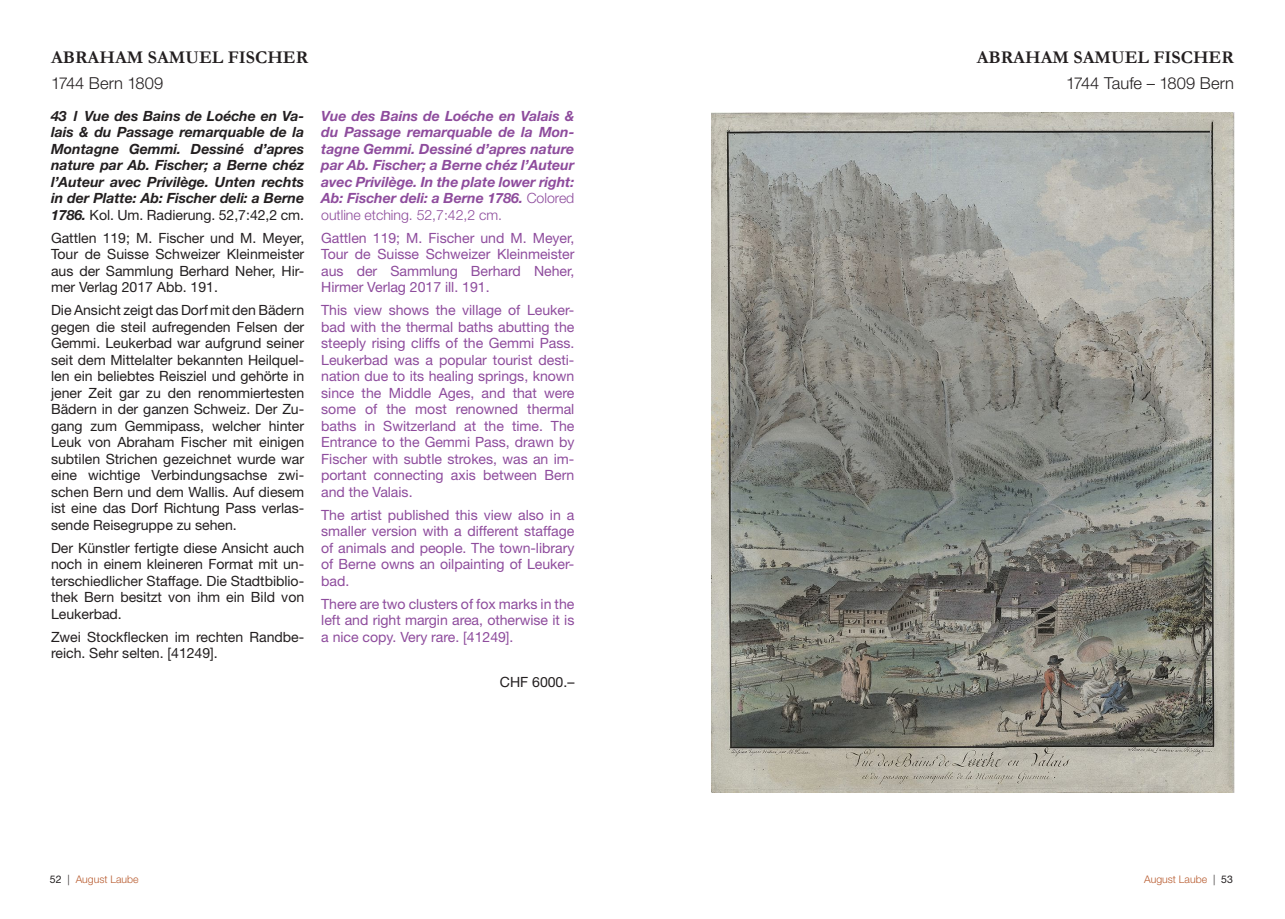
<style>
.page{position:relative;width:1285px;height:919px;background:#fff}
.page>*{position:absolute;margin:0;border:0;box-sizing:border-box;transform-origin:0 0}
.t1{font:700 18px "Garamond";color:#231f20}
.t2{font:300 16.5px "Helvetica Neue LT Std";letter-spacing:.005em;color:#231f20}
.t3{font:14.1px/16.5px "Helvetica Neue LT Std";color:#231f20;text-align:justify}
.t4{font:14.1px/16.5px "Helvetica Neue LT Std";color:#8e4c9d;text-align:justify}
.t5{font:italic 700 14.1px/16.5px "Helvetica Neue LT Std";color:#231f20;text-align:justify}
.t6{font:italic 700 14.1px/16.5px "Helvetica Neue LT Std";color:#8e4c9d;text-align:justify}
.t7{font:300 10.5px "Helvetica Neue LT Std";color:#b85c30}
.s1{font-weight:400;font-style:normal}
.s2{font-weight:300;font-style:normal}
.s3{font-weight:400;color:#231f20}
.s4{color:#231f20}
</style>
<div class="page">
<img style="left:711px;top:112px;width:522px;height:680px">
<p class="t1" style="left:51px;top:45px;width:259px">ABRAHAM SAMUEL FISCHER</p>
<p class="t2" style="left:51px;top:73px;width:114px">1744 Bern 1809</p>
<p class="t5" style="left:51px;top:107px;width:255px">43 l Vue des Bains de Loéche en Va&shy;lais &amp; du Passage remarquable de la Montagne Gemmi. Dessiné d’apres nature par Ab. Fischer; a Berne chéz l’Auteur avec Privilège. Unten rechts in der Platte: Ab: Fischer deli: a Berne 1786. <span class="s1">Kol. Um. Radierung. 52,7:42,2 cm.</span></p>
<p class="t3" style="left:51px;top:229px;width:255px">Gattlen 119; M. Fischer und M. Meyer, Tour de Suisse Schweizer Kleinmeister aus der Sammlung Berhard Neher, Hir&shy;mer Verlag 2017 Abb. 191.</p>
<p class="t3" style="left:51px;top:301px;width:255px">Die Ansicht zeigt das Dorf mit den Bädern gegen die steil aufregenden Felsen der Gemmi. Leukerbad war aufgrund seiner seit dem Mittelalter bekannten Heilquel&shy;len ein beliebtes Reisziel und gehörte in jener Zeit gar zu den renommiertesten Bädern in der ganzen Schweiz. Der Zu&shy;gang zum Gemmipass, welcher hinter Leuk von Abraham Fischer mit einigen subtilen Strichen gezeichnet wurde war eine wichtige Verbindungsachse zwi&shy;schen Bern und dem Wallis. Auf diesem ist eine das Dorf Richtung Pass verlas&shy;sende Reisegruppe zu sehen.</p>
<p class="t3" style="left:51px;top:539px;width:255px">Der Künstler fertigte diese Ansicht auch noch in einem kleineren Format mit un&shy;terschiedlicher Staffage. Die Stadtbiblio&shy;thek Bern besitzt von ihm ein Bild von Leukerbad.</p>
<p class="t3" style="left:51px;top:628px;width:254px">Zwei Stockflecken im rechten Randbe&shy;reich. Sehr selten. [41249].</p>
<p class="t6" style="left:321px;top:107px;width:255px">Vue des Bains de Loéche en Valais &amp; du Passage remarquable de la Mon&shy;tagne Gemmi. Dessiné d’apres nature par Ab. Fischer; a Berne chéz l’Auteur avec Privilège. In the plate lower right:<br>Ab: Fischer deli: a Berne 1786. <span class="s2">Colored outline etching. 52,7:42,2 cm.</span></p>
<p class="t4" style="left:321px;top:229px;width:255px">Gattlen 119; M. Fischer und M. Meyer, Tour de Suisse Schweizer Kleinmeister aus der Sammlung Berhard Neher, Hirmer Verlag 2017 ill. 191.</p>
<p class="t4" style="left:321px;top:301px;width:255px">This view shows the village of Leuker&shy;bad with the thermal baths abutting the steeply rising cliffs of the Gemmi Pass.<br>Leukerbad was a popular tourist desti&shy;nation due to its healing springs, known since the Middle Ages, and that were some of the most renowned thermal baths in Switzerland at the time. The Entrance to the Gemmi Pass, drawn by Fischer with subtle strokes, was an im&shy;portant connecting axis between Bern and the Valais.</p>
<p class="t4" style="left:321px;top:506px;width:255px">The artist published this view also in a smaller version with a different staffage of animals and people. The town-library of Berne owns an oilpainting of Leuker&shy;bad.</p>
<p class="t4" style="left:321px;top:595px;width:254px">There are two clusters of fox marks in the left and right margin area, otherwise it is a nice copy. Very rare. [41249].</p>
<p class="t3" style="left:500px;top:673px;width:76px">CHF 6000.–</p>
<p class="t1" style="left:976px;top:45px;width:259px">ABRAHAM SAMUEL FISCHER</p>
<p class="t2" style="left:1065px;top:73px;width:169px">1744 Taufe – 1809 Bern</p>
<p class="t7" style="left:50px;top:872px;width:90px"><span class="s3">52</span> <span class="s4">|</span> August Laube</p>
<p class="t7" style="left:1143px;top:872px;width:90px">August Laube <span class="s4">|</span> <span class="s3">53</span></p>
</div>
